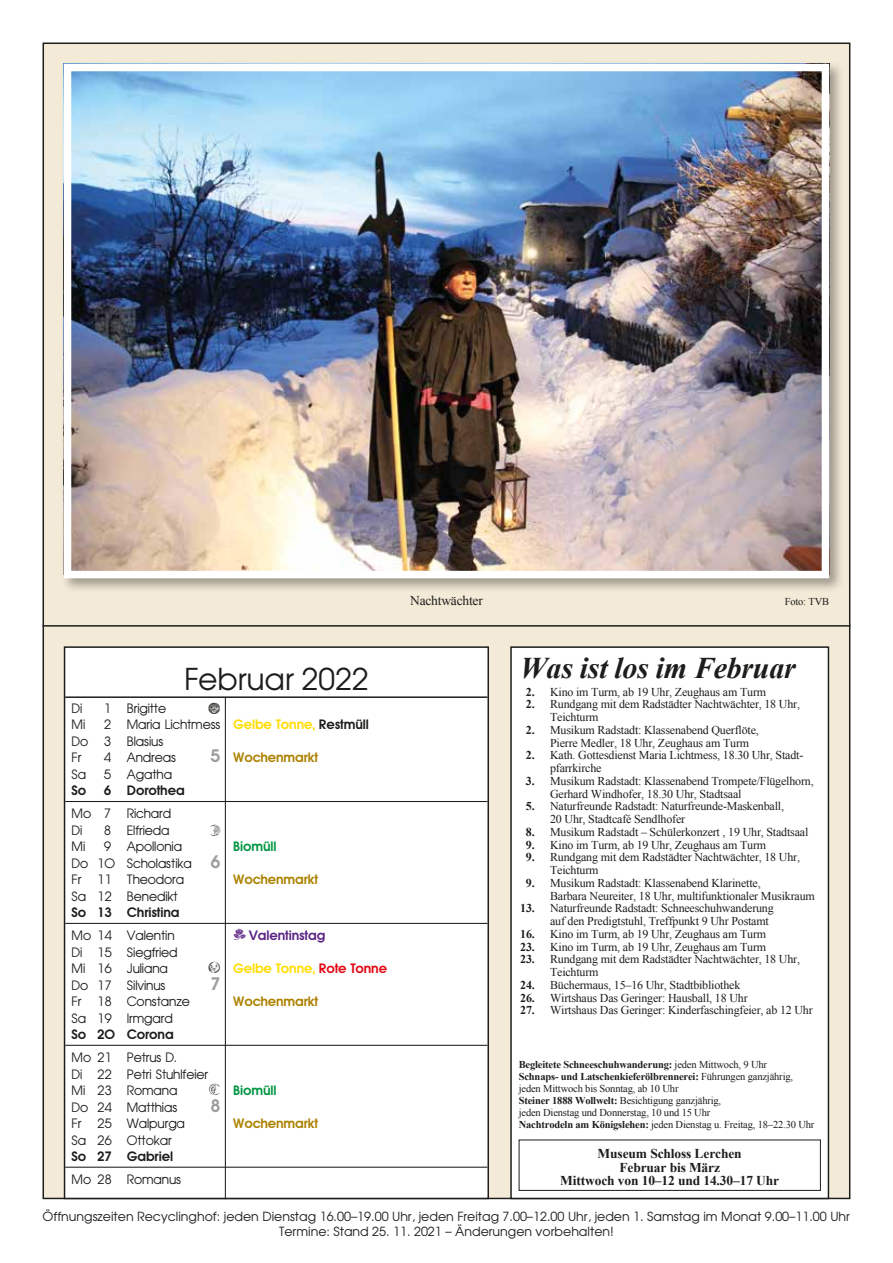
<style>
.page{position:relative;width:893px;height:1263px;background:#fff}
.page>*{position:absolute;margin:0;border:0;box-sizing:border-box;transform-origin:0 0}
.t1{font:italic 700 30px "Times New Roman";letter-spacing:-.01em;color:#1d1d1b}
.t2{font:30px "Avant Garde";letter-spacing:-.005em;color:#1d1d1b}
.t3{font:600 18px "Avant Garde BQ";color:#9d9d9c}
.t4{font:13.5px/16.5px "Avant Garde BQ";letter-spacing:-.01em;color:#1d1d1b}
.t5{font:700 13.5px/13.5px "Times New Roman";letter-spacing:-.01em;color:#1d1d1b;text-align:center}
.t6{font:600 13.5px "Avant Garde BQ";letter-spacing:-.01em;color:#ac8200}
.t7{font:600 13.5px "Avant Garde BQ";letter-spacing:-.01em;color:#1d1d1b}
.t8{font:600 13.5px "Avant Garde BQ";letter-spacing:-.01em;color:#fd0}
.t9{font:600 13.5px "Avant Garde BQ";letter-spacing:-.01em;color:#009641}
.t10{font:600 13.5px "Avant Garde BQ";letter-spacing:-.01em;color:#5c2483}
.t11{font:13.5px "Times New Roman";letter-spacing:-.015em;color:#1d1d1b}
.t12{font:12.6px/15.5px "Avant Garde";color:#1d1d1b;text-align:center}
.t13{font:12px/12.8px "Times New Roman";letter-spacing:-.015em;color:#1d1d1b}
.t14{font:10.5px/12px "Times New Roman";letter-spacing:-.015em;color:#1d1d1b}
.s1{font-weight:700}
.s2{font-weight:600;color:#fd0}
.s3{font-weight:600}
.s4{font-size:18px;color:#9d9d9c}
.s5{font-weight:600;font-size:18px;color:#9d9d9c}
.s6{color:#e30613}
</style>
<div class="page">
<div style="left:43px;top:43px;width:807px;height:1156px;background:#f4ead8;border:2px solid #1d1d1b"></div>
<div style="left:511px;top:647px;width:317px;height:551px;background:#fff"></div>
<div style="left:510px;top:646px;width:319px;height:553px;border:2px solid #1d1d1b"></div>
<hr style="left:43px;top:625px;width:807px;height:2px;background:#1d1d1b">
<div style="left:65px;top:647px;width:423px;height:551px;background:#fff"></div>
<hr style="left:65px;top:696px;width:422px;height:2px;background:#1d1d1b">
<hr style="left:65px;top:801px;width:422px;height:1px;background:#1d1d1b">
<hr style="left:65px;top:923px;width:422px;height:1px;background:#1d1d1b">
<hr style="left:65px;top:1045px;width:422px;height:1px;background:#1d1d1b">
<hr style="left:65px;top:1167px;width:422px;height:1px;background:#1d1d1b">
<div style="left:64px;top:646px;width:425px;height:553px;border:2px solid #1d1d1b"></div>
<hr style="left:225px;top:697px;width:1px;height:502px;background:#1d1d1b">
<div style="left:519px;top:1140px;width:302px;height:51px;border:1px solid #1d1d1b"></div>
<div style="left:60px;top:60px;width:784px;height:533px;background:#1d1d1b;opacity:.4"></div>
<img style="left:73px;top:73px;width:747px;height:496px">
<div style="left:64px;top:64px;width:765px;height:514px;border:8px solid #fff"></div>
<p class="t11" style="left:410px;top:591px;width:74px">Nachtwächter</p>
<p class="t14" style="left:785px;top:595px;width:46px">Foto: TVB</p>
<h1 class="t1" style="left:520px;top:647px;width:277px">Was ist los im Februar</h1>
<p class="t13" style="left:526px;top:685px;width:242px"><span class="s1">2.</span> Kino im Turm, ab 19 Uhr, Zeughaus am Turm</p>
<p class="t13" style="left:550px;top:698px;width:251px;text-indent:-24px"><span class="s1">2.</span> Rundgang mit dem Radstädter Nachtwächter, 18 Uhr,<br>Teichturm</p>
<p class="t13" style="left:550px;top:723px;width:210px;text-indent:-24px"><span class="s1">2.</span> Musikum Radstadt: Klassenabend Querflöte,<br>Pierre Medler, 18 Uhr, Zeughaus am Turm</p>
<p class="t13" style="left:550px;top:749px;width:255px;text-indent:-24px"><span class="s1">2.</span> Kath. Gottesdienst Maria Lichtmess, 18.30 Uhr, Stadt&shy;pfarrkirche</p>
<p class="t13" style="left:550px;top:774px;width:265px;text-indent:-24px"><span class="s1">3.</span> Musikum Radstadt: Klassenabend Trompete/Flügelhorn,<br>Gerhard Windhofer, 18.30 Uhr, Stadtsaal</p>
<p class="t13" style="left:550px;top:800px;width:235px;text-indent:-24px"><span class="s1">5.</span> Naturfreunde Radstadt: Naturfreunde-Maskenball,<br>20 Uhr, Stadtcafé Sendlhofer</p>
<p class="t13" style="left:526px;top:825px;width:284px"><span class="s1">8.</span> Musikum Radstadt – Schülerkonzert , 19 Uhr, Stadtsaal</p>
<p class="t13" style="left:526px;top:838px;width:242px"><span class="s1">9.</span> Kino im Turm, ab 19 Uhr, Zeughaus am Turm</p>
<p class="t13" style="left:550px;top:851px;width:251px;text-indent:-24px"><span class="s1">9.</span> Rundgang mit dem Radstädter Nachtwächter, 18 Uhr,<br>Teichturm</p>
<p class="t13" style="left:550px;top:876px;width:266px;text-indent:-24px"><span class="s1">9.</span> Musikum Radstadt: Klassenabend Klarinette,<br>Barbara Neureiter, 18 Uhr, multifunktionaler Musikraum</p>
<p class="t13" style="left:550px;top:902px;width:225px;text-indent:-30px"><span class="s1">13.</span> Naturfreunde Radstadt: Schneeschuhwanderung auf den Predigtstuhl, Treffpunkt 9 Uhr Postamt</p>
<p class="t13" style="left:520px;top:927px;width:247px"><span class="s1">16.</span> Kino im Turm, ab 19 Uhr, Zeughaus am Turm</p>
<p class="t13" style="left:520px;top:940px;width:247px"><span class="s1">23.</span> Kino im Turm, ab 19 Uhr, Zeughaus am Turm</p>
<p class="t13" style="left:550px;top:953px;width:251px;text-indent:-30px"><span class="s1">23.</span> Rundgang mit dem Radstädter Nachtwächter, 18 Uhr,<br>Teichturm</p>
<p class="t13" style="left:520px;top:978px;width:222px"><span class="s1">24.</span> Büchermaus, 15–16 Uhr, Stadtbibliothek</p>
<p class="t13" style="left:520px;top:991px;width:229px"><span class="s1">26.</span> Wirtshaus Das Geringer: Hausball, 18 Uhr</p>
<p class="t13" style="left:520px;top:1004px;width:294px"><span class="s1">27.</span> Wirtshaus Das Geringer: Kinderfaschingfeier, ab 12 Uhr</p>
<h1 class="t2" style="left:184px;top:660px;width:186px">Februar 2022</h1>
<p class="t4" style="left:72px;top:700px;width:12px">Di</p>
<p class="t4" style="left:104px;top:700px;width:64px">1 Brigitte</p>
<p class="t4" style="left:72px;top:717px;width:15px">Mi</p>
<p class="t4" style="left:72px;top:717px;width:299px;text-indent:32px">2 Maria Lichtmess <span class="s2">Gelbe Tonne,</span> <span class="s3">Restmüll<br></span>Do 3 Blasius<br>Fr</p>
<p class="t4" style="left:104px;top:750px;width:74px">4 Andreas</p>
<p class="t6" style="left:211px;top:750px;width:109px"><span class="s4">5</span> Wochenmarkt</p>
<p class="t4" style="left:72px;top:766px;width:16px">Sa</p>
<p class="t4" style="left:104px;top:766px;width:70px">5 Agatha</p>
<p class="t7" style="left:72px;top:783px;width:16px">So</p>
<p class="t7" style="left:104px;top:783px;width:82px">6 Dorothea</p>
<p class="t4" style="left:72px;top:806px;width:101px">Mo 7 Richard<br>Di</p>
<p class="t4" style="left:104px;top:822px;width:67px">8 Elfrieda</p>
<p class="t4" style="left:72px;top:839px;width:15px">Mi</p>
<p class="t4" style="left:104px;top:839px;width:80px">9 Apollonia</p>
<p class="t9" style="left:233px;top:839px;width:45px">Biomüll</p>
<p class="t4" style="left:72px;top:855px;width:151px">Do 10 Scholastika <span class="s5">6<br></span>Fr 11 Theodora</p>
<p class="t6" style="left:233px;top:872px;width:86px">Wochenmarkt</p>
<p class="t4" style="left:72px;top:888px;width:108px">Sa 12 Benedikt</p>
<p class="t7" style="left:72px;top:905px;width:109px">So 13 Christina</p>
<p class="t4" style="left:72px;top:928px;width:105px">Mo 14 Valentin</p>
<p class="t10" style="left:249px;top:928px;width:78px">Valentinstag</p>
<p class="t4" style="left:72px;top:944px;width:107px">Di 15 Siegfried<br>Mi 16 Juliana</p>
<p class="t8" style="left:233px;top:961px;width:155px">Gelbe Tonne, <span class="s6">Rote Tonne</span></p>
<p class="t4" style="left:72px;top:977px;width:96px">Do 17 Silvinus</p>
<h2 class="t3" style="left:211px;top:973px;width:12px">7</h2>
<p class="t4" style="left:72px;top:994px;width:120px">Fr 18 Constanze</p>
<p class="t6" style="left:233px;top:994px;width:86px">Wochenmarkt</p>
<p class="t4" style="left:72px;top:1010px;width:103px">Sa 19 Irmgard</p>
<p class="t7" style="left:72px;top:1027px;width:104px">So 20 Corona</p>
<p class="t4" style="left:72px;top:1050px;width:138px">Mo 21 Petrus D.<br>Di 22 Petri Stuhlfeier<br>Mi 23 Romana</p>
<p class="t14" style="left:519px;top:1058px;width:297px"><span class="s1">Begleitete Schneeschuhwanderung:</span> jeden Mittwoch, 9 Uhr<br><span class="s1">Schnaps- und Latschenkieferölbrennerei:</span> Führungen ganzjährig, jeden Mittwoch bis Sonntag, ab 10 Uhr<br><span class="s1">Steiner 1888 Wollwelt:</span> Besichtigung ganzjährig,<br>jeden Dienstag und Donnerstag, 10 und 15 Uhr<br><span class="s1">Nachtrodeln am Königslehen:</span> jeden Dienstag u. Freitag, 18–22.30 Uhr</p>
<p class="t9" style="left:233px;top:1082px;width:45px">Biomüll</p>
<p class="t4" style="left:72px;top:1099px;width:107px">Do 24 Matthias</p>
<h2 class="t3" style="left:211px;top:1095px;width:12px">8</h2>
<p class="t4" style="left:72px;top:1116px;width:115px">Fr 25 Walpurga</p>
<p class="t6" style="left:233px;top:1115px;width:86px">Wochenmarkt</p>
<p class="t4" style="left:72px;top:1132px;width:102px">Sa 26 Ottokar</p>
<p class="t7" style="left:72px;top:1148px;width:103px">So 27 Gabriel</p>
<p class="t4" style="left:72px;top:1171px;width:111px">Mo 28 Romanus</p>
<p class="t5" style="left:560px;top:1147px;width:220px">Museum Schloss Lerchen<br>Februar bis März<br>Mittwoch von 10–12 und 14.30–17 Uhr</p>
<p class="t12" style="left:43px;top:1208px;width:809px">Öffnungszeiten Recyclinghof: jeden Dienstag 16.00–19.00 Uhr, jeden Freitag 7.00–12.00 Uhr, jeden 1. Samstag im Monat 9.00–11.00 Uhr<br>Termine: Stand 25. 11. 2021 – Änderungen vorbehalten!</p>
</div>
